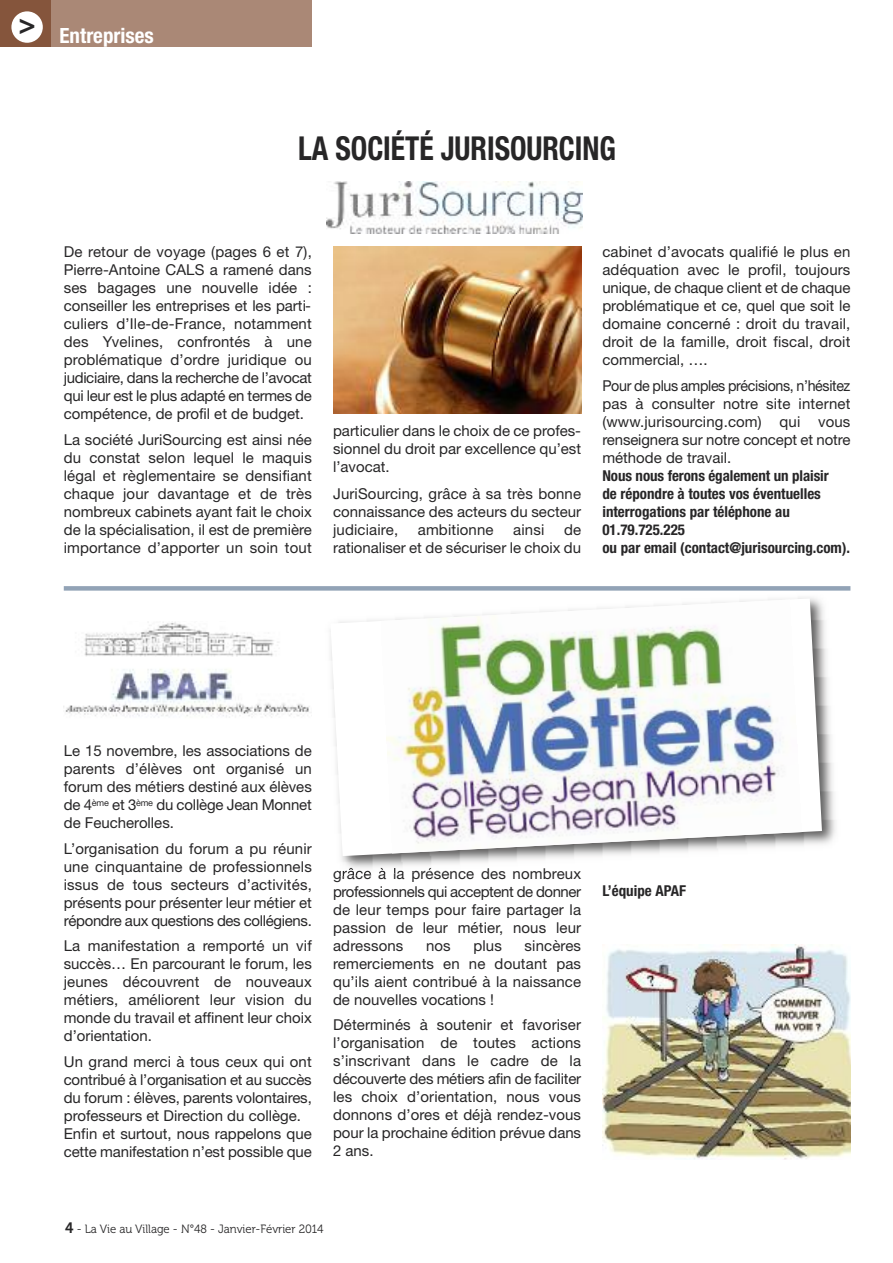
<style>
.page{position:relative;width:893px;height:1263px;background:#fff}
.page>*{position:absolute;margin:0;border:0;box-sizing:border-box;transform-origin:0 0}
.t1{font:700 condensed 33px "Helvetica Neue";color:#272627;scale:.9 1}
.t2{font:700 condensed 21px "Helvetica Neue";color:#fff}
.t3{font:15px/18px "Helvetica Neue";color:#272627;text-align:justify}
.t4{font:700 condensed 15px/18px "Helvetica Neue";color:#272627}
.t5{font:15px/18px "Helvetica Neue";color:#272627;text-align:justify;scale:.95 1}
.t6{font:12px "Museo 300";color:#272627;scale:.95 1}
.s1{font-family:"Museo 700";font-size:15px}
</style>
<div class="page">
<div style="left:0;top:0;width:51px;height:47px;background:#85553c"></div>
<div style="left:51px;top:0;width:261px;height:47px;background:#aa8876"></div>
<div style="left:11px;top:11px;width:32px;height:32px;background:#fff;border-radius:50%"></div>
<img style="left:341px;top:597px;width:495px;height:274px">
<img style="left:336px;top:868px;width:105px;height:8px">
<svg style="left:330px;top:598px;width:492px;height:258px"></svg>
<img style="left:381px;top:598px;width:420px;height:258px">
<img style="left:65px;top:622px;width:246px;height:96px">
<img style="left:327px;top:181px;width:255px;height:52px">
<img style="left:333px;top:247px;width:248px;height:167px">
<div style="left:64px;top:586px;width:786px;height:5px;background:#92a3b6"></div>
<img style="left:602px;top:944px;width:248px;height:216px">
<h2 class="t2" style="left:18px;top:28px;width:138px"><sup>&gt;</sup> Entreprises</h2>
<h1 class="t1" style="left:298px;top:136px;width:355px">LA SOCIÉTÉ JURISOURCING</h1>
<p class="t3" style="left:64px;top:244px;width:250px">De retour de voyage (pages 6 et 7), Pierre-Antoine CALS a ramené dans ses bagages une nouvelle idée : conseiller les entreprises et les parti&shy;culiers d’Ile-de-France, notamment des Yvelines, confrontés à une problématique d’ordre juridique ou judiciaire, dans la recherche de l’avocat qui leur est le plus adapté en termes de compétence, de profil et de budget.</p>
<p class="t3" style="left:64px;top:432px;width:250px">La société JuriSourcing est ainsi née du constat selon lequel le maquis légal et règlementaire se densifiant chaque jour davantage et de très nombreux cabinets ayant fait le choix de la spécialisation, il est de première importance d’apporter un soin tout</p>
<p class="t3" style="left:333px;top:423px;width:250px">particulier dans le choix de ce profes&shy;sionnel du droit par excellence qu’est l’avocat.</p>
<p class="t3" style="left:333px;top:486px;width:250px">JuriSourcing, grâce à sa très bonne connaissance des acteurs du secteur judiciaire,</p>
<p class="t3" style="left:333px;top:522px;width:250px;text-align:right">de<br>rationaliser et de sécuriser le choix du</p>
<p class="t3" style="left:418px;top:522px;width:77px">ambitionne</p>
<p class="t3" style="left:513px;top:522px;width:33px">ainsi</p>
<p class="t3" style="left:602px;top:244px;width:250px">cabinet d’avocats qualifié le plus en adéquation avec le profil, toujours unique, de chaque client et de chaque problématique et ce, quel que soit le domaine concerné : droit du travail, droit de la famille, droit fiscal, droit commercial, ….</p>
<p class="t5" style="left:602px;top:378px;width:263px">Pour de plus amples précisions, n’hésitez pas à consulter notre site internet (www.jurisourcing.com) qui vous renseignera sur notre concept et notre méthode de travail.</p>
<p class="t4" style="left:602px;top:468px;width:249px">Nous nous ferons également un plaisir<br>de répondre à toutes vos éventuelles interrogations par téléphone au 01.79.725.225<br>ou par email (contact@jurisourcing.com).</p>
<p class="t3" style="left:64px;top:743px;width:250px">Le 15 novembre, les associations de parents d’élèves ont organisé un forum des métiers destiné aux élèves de 4<sup>ème</sup> et 3<sup>ème</sup> du collège Jean Monnet de Feucherolles.</p>
<p class="t3" style="left:64px;top:841px;width:250px">L’organisation du forum a pu réunir une cinquantaine de professionnels issus de tous secteurs d’activités, présents pour présenter leur métier et répondre aux questions des collégiens.</p>
<p class="t3" style="left:64px;top:938px;width:250px">La manifestation a remporté un vif succès… En parcourant le forum, les jeunes découvrent de nouveaux métiers, améliorent leur vision du monde du travail et affinent leur choix d’orientation.</p>
<p class="t3" style="left:64px;top:1054px;width:250px;text-align:left">Un grand merci à tous ceux qui ont contribué à l’organisation et au succès du forum : élèves, parents volontaires, professeurs et Direction du collège.<br>Enfin et surtout, nous rappelons que cette manifestation n’est possible que</p>
<p class="t3" style="left:333px;top:866px;width:250px">grâce à la présence des nombreux professionnels qui acceptent de donner de leur temps pour faire partager la passion de leur métier, nous leur adressons</p>
<p class="t3" style="left:333px;top:938px;width:250px;text-indent:191px">sincères remerciements en ne doutant pas qu’ils aient contribué à la naissance de nouvelles vocations !</p>
<p class="t3" style="left:333px;top:1017px;width:250px">Déterminés à soutenir et favoriser l’organisation de toutes actions s’inscrivant dans le cadre de la découverte des métiers afin de faciliter les choix d’orientation, nous vous donnons d’ores et déjà rendez-vous pour la prochaine édition prévue dans 2 ans.</p>
<p class="t3" style="left:426px;top:938px;width:26px">nos</p>
<p class="t3" style="left:473px;top:938px;width:30px">plus</p>
<p class="t4" style="left:602px;top:883px;width:85px">L’équipe APAF</p>
<p class="t6" style="left:65px;top:1225px;width:273px"><span class="s1">4</span> - La Vie au Village - N°48 - Janvier-Février 2014</p>
</div>
